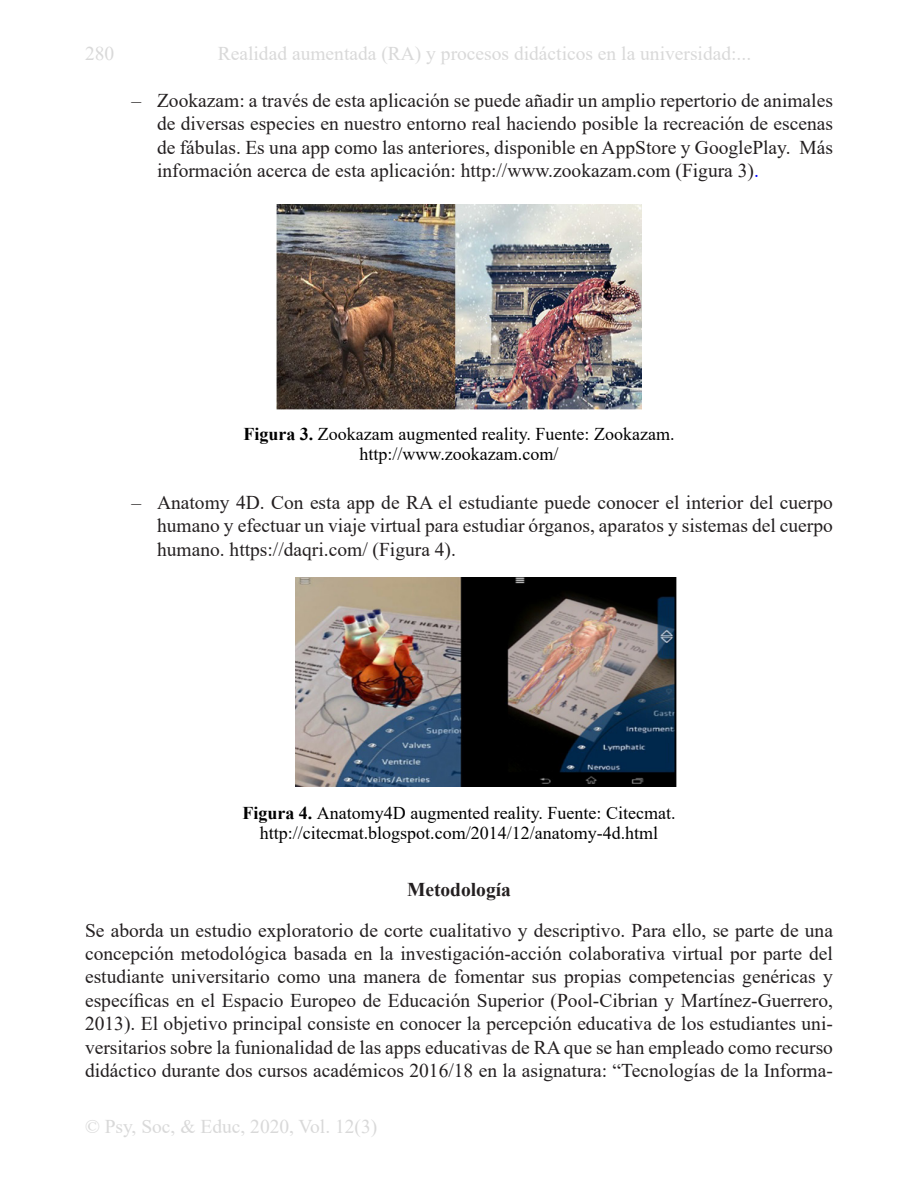
<style>
.page{position:relative;width:918px;height:1188px;background:#fff}
.page>*{position:absolute;margin:0;border:0;box-sizing:border-box;transform-origin:0 0}
.PARRAFOS_sin_sangrar{font:19.5px/23.4px "Times New Roman";color:#231f20;text-align:justify}
.t1{font:19.5px "Times New Roman";color:#d9d9d9}
.TILULO_1{font:700 19.5px "Times New Roman";color:#231f20}
.TITULO_TABLA{font:18px/19.8px "Times New Roman";color:#000;text-align:center}
.s1{color:#00f}
.s2{font-weight:700}
</style>
<div class="page">
<img style="left:277px;top:204px;width:364px;height:205px">
<img style="left:295px;top:578px;width:381px;height:209px">
<p class="t1" style="left:85px;top:40px;width:31px">280</p>
<p class="t1" style="left:218px;top:40px;width:535px">Realidad aumentada (RA) y procesos didácticos en la universidad:...</p>
<p class="PARRAFOS_sin_sangrar" style="left:157px;top:88px;width:677px;text-indent:-26px">– Zookazam: a través de esta aplicación se puede añadir un amplio repertorio de animales de diversas especies en nuestro entorno real haciendo posible la recreación de escenas de fábulas. Es una app como las anteriores, disponible en AppStore y GooglePlay. Más información acerca de esta aplicación: http://www.zookazam.com (Figura 3)<span class="s1">.</span></p>
<p class="TITULO_TABLA" style="left:243px;top:424px;width:433px"><span class="s2">Figura 3.</span> Zookazam augmented reality. Fuente: Zookazam. http://www.zookazam.com/</p>
<p class="PARRAFOS_sin_sangrar" style="left:157px;top:490px;width:677px;text-indent:-26px">– Anatomy 4D. Con esta app de RA el estudiante puede conocer el interior del cuerpo humano y efectuar un viaje virtual para estudiar órganos, aparatos y sistemas del cuerpo humano. https://daqri.com/ (Figura 4).</p>
<p class="TITULO_TABLA" style="left:242px;top:803px;width:435px"><span class="s2">Figura 4.</span> Anatomy4D augmented reality. Fuente: Citecmat. http://citecmat.blogspot.com/2014/12/anatomy-4d.html</p>
<p class="TILULO_1" style="left:407px;top:876px;width:105px">Metodología</p>
<p class="PARRAFOS_sin_sangrar" style="left:85px;top:918px;width:749px">Se aborda un estudio exploratorio de corte cualitativo y descriptivo. Para ello, se parte de una concepción metodológica basada en la investigación-acción colaborativa virtual por parte del estudiante universitario como una manera de fomentar sus propias competencias genéricas y específicas en el Espacio Europeo de Educación Superior (Pool-Cibrian y Martínez-Guerrero, 2013). El objetivo principal consiste en conocer la percepción educativa de los estudiantes uni&shy;versitarios sobre la funionalidad de las apps educativas de RA que se han empleado como recurso didáctico durante dos cursos académicos 2016/18 en la asignatura: “Tecnologías de la Informa-</p>
<p class="t1" style="left:85px;top:1113px;width:294px">© Psy, Soc, &amp; Educ, 2020, Vol. 12(3)</p>
</div>
